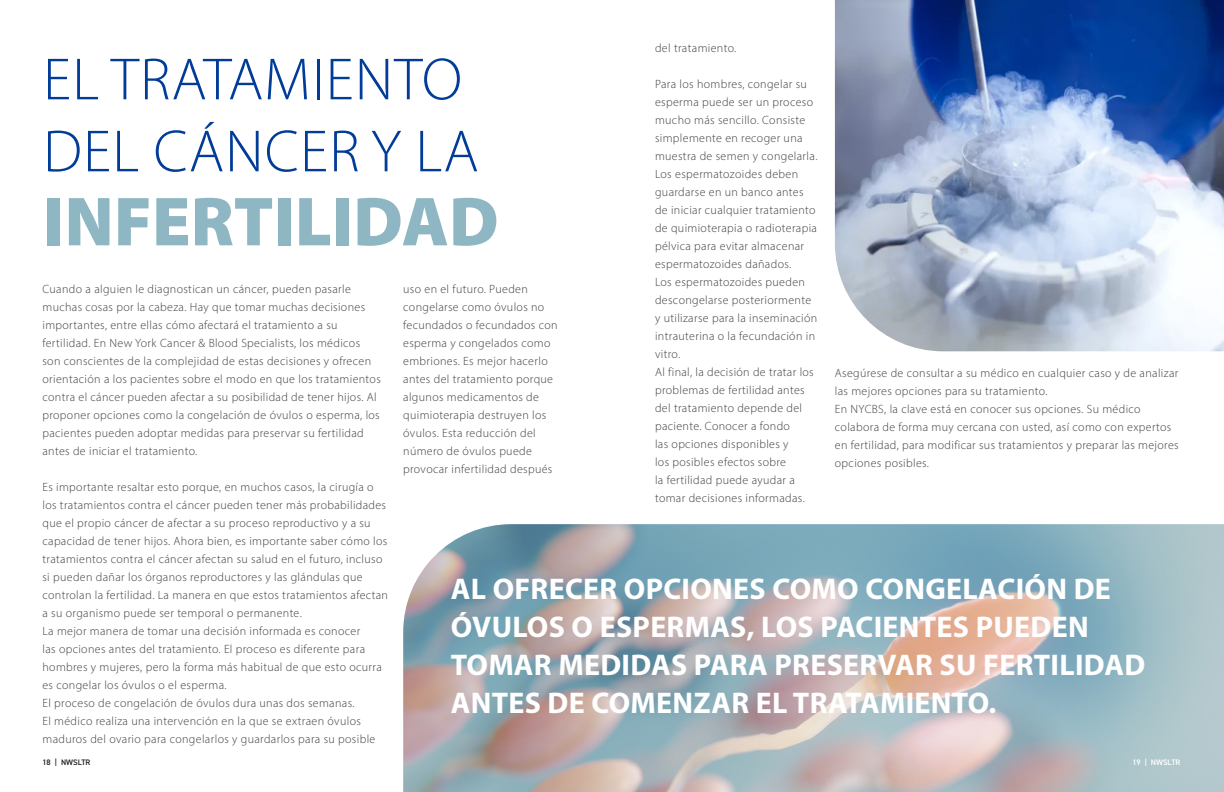
<style>
.page{position:relative;width:1224px;height:792px;background:#fff}
.page>*{position:absolute;margin:0;border:0;box-sizing:border-box;transform-origin:0 0}
.t1{font:900 70px "Myriad Pro";color:#8fb7c3}
.t2{font:300 60px "Myriad Pro";letter-spacing:.02em;color:#013d98}
.t3{font:700 30px/38px "Myriad Pro";letter-spacing:.01em;color:#fff}
.t4{font:300 12px/18px "Myriad Pro";letter-spacing:.03em;color:#3e3e3f}
.t5{font:600 8px "DIN2014";color:#231f20}
.t6{font:600 8px "DIN2014";color:#fff}
</style>
<div class="page">
<img style="left:403px;top:524px;width:821px;height:268px">
<img style="left:835px;top:0;width:389px;height:351px">
<p class="t4" style="left:655px;top:39px;width:83px">del tratamiento.</p>
<p class="t4" style="left:655px;top:75px;width:164px">Para los hombres, congelar su esperma puede ser un proceso mucho más sencillo. Consiste simplemente en recoger una muestra de semen y congelarla.<br>Los espermatozoides deben guardarse en un banco antes de iniciar cualquier tratamiento de quimioterapia o radioterapia pélvica para evitar almacenar espermatozoides dañados.<br>Los espermatozoides pueden descongelarse posteriormente y utilizarse para la inseminación intrauterina o la fecundación in vitro.</p>
<p class="t4" style="left:655px;top:363px;width:160px">Al final, la decisión de tratar los problemas de fertilidad antes del tratamiento depende del paciente. Conocer a fondo<br>las opciones disponibles y<br>los posibles efectos sobre<br>la fertilidad puede ayudar a tomar decisiones informadas.</p>
<p class="t4" style="left:835px;top:364px;width:345px">Asegúrese de consultar a su médico en cualquier caso y de analizar las mejores opciones para su tratamiento.</p>
<p class="t2" style="left:43px;top:43px;width:421px">EL TRATAMIENTO</p>
<p class="t2" style="left:43px;top:115px;width:437px">DEL CÁNCER Y LA</p>
<p class="t1" style="left:43px;top:175px;width:457px">INFERTILIDAD</p>
<p class="t4" style="left:403px;top:280px;width:156px">uso en el futuro. Pueden congelarse como óvulos no fecundados o fecundados con esperma y congelados como embriones. Es mejor hacerlo antes del tratamiento porque algunos medicamentos de quimioterapia destruyen los óvulos. Esta reducción del número de óvulos puede provocar infertilidad después</p>
<p class="t4" style="left:42px;top:280px;width:340px">Cuando a alguien le diagnostican un cáncer, pueden pasarle muchas cosas por la cabeza. Hay que tomar muchas decisiones importantes, entre ellas cómo afectará el tratamiento a su fertilidad. En New York Cancer &amp; Blood Specialists, los médicos son conscientes de la complejidad de estas decisiones y ofrecen orientación a los pacientes sobre el modo en que los tratamientos contra el cáncer pueden afectar a su posibilidad de tener hijos. Al proponer opciones como la congelación de óvulos o esperma, los pacientes pueden adoptar medidas para preservar su fertilidad antes de iniciar el tratamiento.</p>
<p class="t4" style="left:42px;top:478px;width:347px">Es importante resaltar esto porque, en muchos casos, la cirugía o los tratamientos contra el cáncer pueden tener más probabilidades que el propio cáncer de afectar a su proceso reproductivo y a su capacidad de tener hijos. Ahora bien, es importante saber cómo los tratamientos contra el cáncer afectan su salud en el futuro, incluso si pueden dañar los órganos reproductores y las glándulas que controlan la fertilidad. La manera en que estos tratamientos afectan a su organismo puede ser temporal o permanente.</p>
<p class="t4" style="left:42px;top:622px;width:341px">La mejor manera de tomar una decisión informada es conocer<br>las opciones antes del tratamiento. El proceso es diferente para hombres y mujeres, pero la forma más habitual de que esto ocurra es congelar los óvulos o el esperma.</p>
<p class="t4" style="left:42px;top:694px;width:334px">El proceso de congelación de óvulos dura unas dos semanas.<br>El médico realiza una intervención en la que se extraen óvulos maduros del ovario para congelarlos y guardarlos para su posible</p>
<p class="t4" style="left:835px;top:400px;width:345px">En NYCBS, la clave está en conocer sus opciones. Su médico colabora de forma muy cercana con usted, así como con expertos en fertilidad, para modificar sus tratamientos y preparar las mejores opciones posibles.</p>
<p class="t3" style="left:451px;top:569px;width:696px">AL OFRECER OPCIONES COMO CONGELACIÓN DE ÓVULOS O ESPERMAS, LOS PACIENTES PUEDEN TOMAR MEDIDAS PARA PRESERVAR SU FERTILIDAD ANTES DE COMENZAR EL TRATAMIENTO.</p>
<p class="t5" style="left:42px;top:757px;width:50px">18 | NWSLTR</p>
<p class="t6" style="left:1132px;top:757px;width:50px">19 | NWSLTR</p>
</div>
